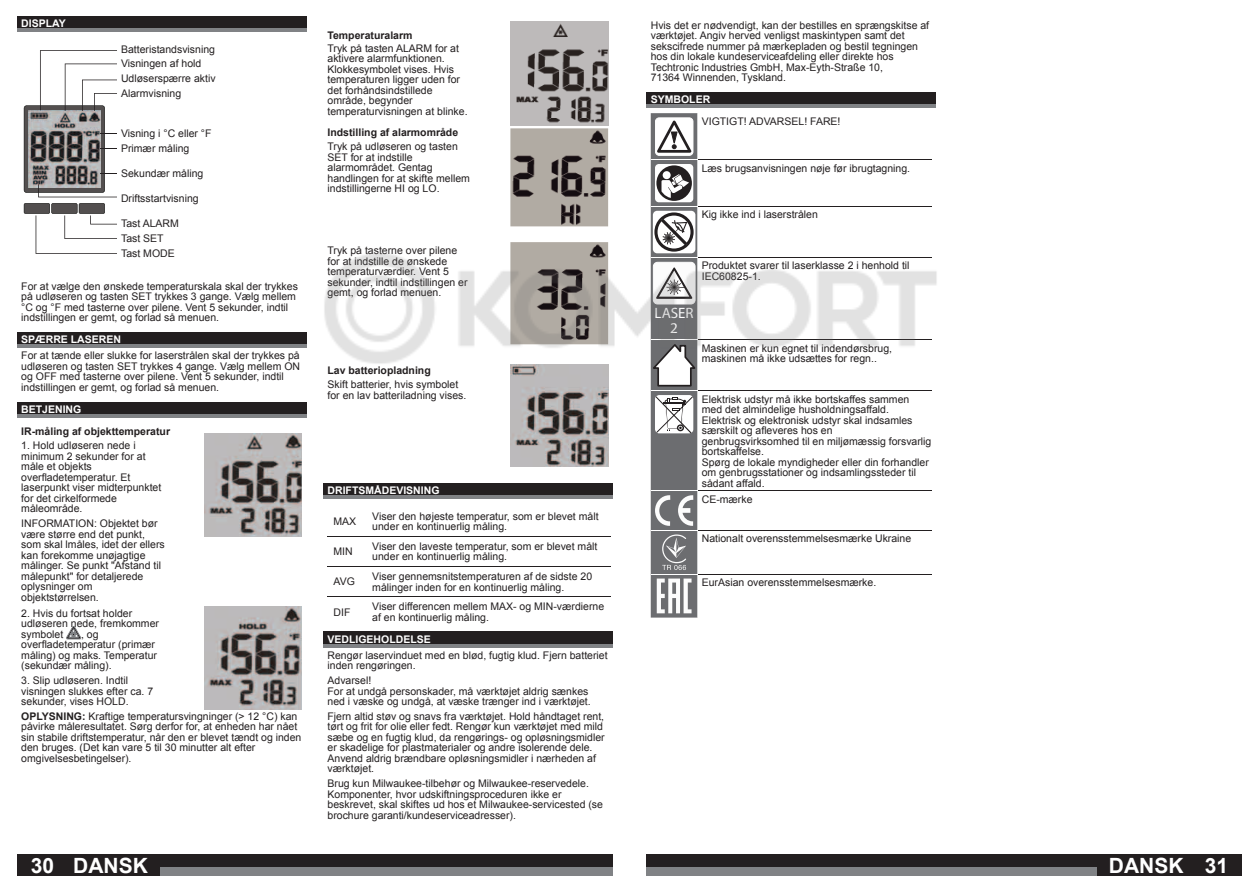
<style>
.page{position:relative;width:1259px;height:893px;background:#fff}
.page>*{position:absolute;margin:0;border:0;box-sizing:border-box;transform-origin:0 0}
.t1{font:700 21px "Arial";color:#fff}
.t2{font:15px/15px "Myriad Pro";color:#fcfcfc;text-align:center}
.t3{font:10.5px/10.5px "Arial";color:#231f20}
.t4{font:700 10.5px "Arial";color:#231f20}
.t5{font:700 10.5px "Arial";color:#fff}
.s1{font-weight:700}
</style>
<div class="page">
<div style="left:17px;top:855px;width:595px;height:21px;background:#231f20"></div>
<div style="left:68px;top:867px;width:544px;height:9px;background:#808285"></div>
<div style="left:646px;top:855px;width:596px;height:21px;background:#231f20"></div>
<div style="left:646px;top:867px;width:545px;height:9px;background:#808285"></div>
<div style="left:62px;top:855px;width:97px;height:21px;background:#231f20"></div>
<div style="left:1097px;top:855px;width:98px;height:21px;background:#231f20"></div>
<div style="left:17px;top:17px;width:289px;height:12px;background:#231f20"></div>
<hr style="left:17px;top:29px;width:289px;height:3px;background:#808285">
<div style="left:17px;top:332px;width:289px;height:13px;background:#231f20"></div>
<hr style="left:17px;top:345px;width:289px;height:3px;background:#808285">
<div style="left:17px;top:402px;width:289px;height:12px;background:#231f20"></div>
<hr style="left:17px;top:414px;width:289px;height:3px;background:#808285">
<svg style="left:24px;top:50px;width:93px;height:147px"></svg>
<svg style="left:24px;top:203px;width:93px;height:51px"></svg>
<img style="left:204px;top:433px;width:98px;height:103px">
<img style="left:204px;top:606px;width:98px;height:104px">
<svg style="left:66px;top:626px;width:15px;height:13px"></svg>
<div style="left:323px;top:484px;width:289px;height:12px;background:#231f20"></div>
<hr style="left:323px;top:496px;width:289px;height:3px;background:#808285">
<div style="left:323px;top:632px;width:289px;height:12px;background:#231f20"></div>
<hr style="left:323px;top:644px;width:289px;height:3px;background:#808285">
<img style="left:510px;top:22px;width:98px;height:104px">
<img style="left:510px;top:128px;width:98px;height:98px">
<img style="left:510px;top:378px;width:98px;height:88px">
<hr style="left:327px;top:536px;width:284px;height:1px;background:#231f20">
<hr style="left:327px;top:566px;width:284px;height:1px;background:#231f20">
<hr style="left:327px;top:596px;width:284px;height:1px;background:#231f20">
<div style="left:646px;top:93px;width:289px;height:12px;background:#231f20"></div>
<hr style="left:646px;top:105px;width:289px;height:3px;background:#808285">
<hr style="left:697px;top:159px;width:234px;height:1px;background:#231f20">
<hr style="left:697px;top:206px;width:234px;height:1px;background:#231f20">
<hr style="left:697px;top:390px;width:234px;height:1px;background:#231f20">
<hr style="left:697px;top:491px;width:234px;height:1px;background:#231f20">
<hr style="left:697px;top:530px;width:234px;height:1px;background:#231f20">
<hr style="left:697px;top:574px;width:234px;height:1px;background:#231f20">
<svg style="left:650px;top:113px;width:48px;height:505px"></svg>
<img style="left:324px;top:240px;width:613px;height:138px">
<p class="t5" style="left:21px;top:18px;width:46px">DISPLAY</p>
<p class="t3" style="left:121px;top:42px;width:96px;line-height:14.7px">Batteristandsvisning<br>Visningen af hold<br>Udløserspærre aktiv<br>Alarmvisning</p>
<p class="t3" style="left:121px;top:126px;width:92px;line-height:14.7px">Visning i °C eller °F<br>Primær måling</p>
<p class="t3" style="left:121px;top:168px;width:84px">Sekundær måling</p>
<p class="t3" style="left:121px;top:193px;width:79px">Driftsstartvisning</p>
<p class="t3" style="left:121px;top:216px;width:59px;line-height:14.7px">Tast ALARM<br>Tast SET<br>Tast MODE</p>
<p class="t3" style="left:21px;top:281px;width:278px">For at vælge den ønskede temperaturskala skal der trykkes på udløseren og tasten SET trykkes 3 gange. Vælg mellem °C og °F med tasterne over pilene. Vent 5 sekunder, indtil indstillingen er gemt, og forlad så menuen.</p>
<p class="t5" style="left:21px;top:334px;width:101px">SPÆRRE LASEREN</p>
<p class="t3" style="left:21px;top:350px;width:280px">For at tænde eller slukke for laserstrålen skal der trykkes på udløseren og tasten SET trykkes 4 gange. Vælg mellem ON og OFF med tasterne over pilene. Vent 5 sekunder, indtil indstillingen er gemt, og forlad så menuen.</p>
<p class="t5" style="left:21px;top:403px;width:62px">BETJENING</p>
<p class="t4" style="left:21px;top:426px;width:150px">IR-måling af objekttemperatur</p>
<p class="t3" style="left:21px;top:441px;width:142px">1. Hold udløseren nede i minimum 2 sekunder for at måle et objekts overfladetemperatur. Et laserpunkt viser midterpunktet for det cirkelformede måleområde.</p>
<p class="t3" style="left:21px;top:518px;width:145px">INFORMATION: Objektet bør være større end det punkt, som skal lmåles, idet der ellers kan forekomme unøjagtige målinger. Se punkt "Afstand til målepunkt" for detaljerede oplysninger om objektstørrelsen.</p>
<p class="t3" style="left:21px;top:608px;width:139px">2. Hvis du fortsat holder udløseren nede, fremkommer symbolet</p>
<p class="t3" style="left:21px;top:629px;width:137px;text-indent:60px">, og overfladetemperatur (primær måling) og maks. Temperatur (sekundær måling).</p>
<p class="t3" style="left:21px;top:675px;width:133px">3. Slip udløseren. Indtil visningen slukkes efter ca. 7 sekunder, vises HOLD.</p>
<p class="t3" style="left:21px;top:711px;width:282px"><span class="s1">OPLYSNING:</span> Kraftige temperatursvingninger (&gt; 12 °C) kan påvirke måleresultatet. Sørg derfor for, at enheden har nået sin stabile driftstemperatur, når den er blevet tændt og inden den bruges. (Det kan vare 5 til 30 minutter alt efter omgivelsesbetingelser).</p>
<p class="t4" style="left:327px;top:30px;width:86px">Temperaturalarm</p>
<p class="t3" style="left:327px;top:43px;width:142px">Tryk på tasten ALARM for at aktivere alarmfunktionen.<br>Klokkesymbolet vises. Hvis temperaturen ligger uden for det forhåndsindstillede område, begynder temperaturvisningen at blinke.</p>
<p class="t4" style="left:327px;top:126px;width:132px">Indstilling af alarmområde</p>
<p class="t3" style="left:327px;top:141px;width:144px">Tryk på udløseren og tasten<br>SET for at indstille alarmområdet. Gentag handlingen for at skifte mellem indstillingerne HI og LO.</p>
<p class="t3" style="left:327px;top:245px;width:142px">Tryk på tasterne over pilene for at indstille de ønskede temperaturværdier. Vent 5 sekunder, indtil indstillingen er gemt, og forlad menuen.</p>
<p class="t4" style="left:327px;top:365px;width:105px">Lav batteriopladning</p>
<p class="t3" style="left:327px;top:379px;width:140px">Skift batterier, hvis symbolet for en lav batteriladning vises.</p>
<p class="t5" style="left:327px;top:485px;width:114px">DRIFTSMÅDEVISNING</p>
<p class="t3" style="left:333px;top:516px;width:24px">MAX</p>
<p class="t3" style="left:372px;top:511px;width:228px">Viser den højeste temperatur, som er blevet målt under en kontinuerlig måling.</p>
<p class="t3" style="left:333px;top:546px;width:21px">MIN</p>
<p class="t3" style="left:372px;top:541px;width:227px">Viser den laveste temperatur, som er blevet målt under en kontinuerlig måling.</p>
<p class="t3" style="left:333px;top:576px;width:23px">AVG</p>
<p class="t3" style="left:372px;top:571px;width:221px">Viser gennemsnitstemperaturen af de sidste 20 målinger inden for en kontinuerlig måling.</p>
<p class="t3" style="left:333px;top:607px;width:18px">DIF</p>
<p class="t3" style="left:372px;top:601px;width:233px">Viser differencen mellem MAX- og MIN-værdierne af en kontinuerlig måling.</p>
<p class="t5" style="left:327px;top:633px;width:105px">VEDLIGEHOLDELSE</p>
<p class="t3" style="left:327px;top:650px;width:282px">Rengør laservinduet med en blød, fugtig klud. Fjern batteriet inden rengøringen.</p>
<p class="t3" style="left:327px;top:675px;width:265px">Advarsel!<br>For at undgå personskader, må værktøjet aldrig sænkes ned i væske og undgå, at væske trænger ind i værktøjet.</p>
<p class="t3" style="left:327px;top:711px;width:279px">Fjern altid støv og snavs fra værktøjet. Hold håndtaget rent, tørt og frit for olie eller fedt. Rengør kun værktøjet med mild sæbe og en fugtig klud, da rengørings- og opløsningsmidler er skadelige for plastmaterialer og andre isolerende dele.<br>Anvend aldrig brændbare opløsningsmidler i nærheden af værktøjet.</p>
<p class="t3" style="left:327px;top:778px;width:277px">Brug kun Milwaukee-tilbehør og Milwaukee-reservedele.<br>Komponenter, hvor udskiftningsproceduren ikke er beskrevet, skal skiftes ud hos et Milwaukee-servicested (se brochure garanti/kundeserviceadresser).</p>
<p class="t3" style="left:651px;top:20px;width:280px">Hvis det er nødvendigt, kan der bestilles en sprængskitse af værktøjet. Angiv herved venligst maskintypen samt det sekscifrede nummer på mærkepladen og bestil tegningen hos din lokale kundeserviceafdeling eller direkte hos Techtronic Industries GmbH, Max-Eyth-Straße 10,<br>71364 Winnenden, Tyskland.</p>
<p class="t5" style="left:651px;top:94px;width:61px">SYMBOLER</p>
<p class="t3" style="left:702px;top:116px;width:140px">VIGTIGT! ADVARSEL! FARE!</p>
<p class="t3" style="left:702px;top:163px;width:210px">Læs brugsanvisningen nøje før ibrugtagning.</p>
<p class="t3" style="left:702px;top:210px;width:118px">Kig ikke ind i laserstrålen</p>
<p class="t3" style="left:702px;top:261px;width:209px">Produktet svarer til laserklasse 2 i henhold til<br>IEC60825-1.</p>
<h2 class="t2" style="left:654px;top:306px;width:41px">LASER<br>2</h2>
<p class="t3" style="left:702px;top:343px;width:192px">Maskinen er kun egnet til indendørsbrug, maskinen må ikke udsættes for regn..</p>
<p class="t3" style="left:702px;top:394px;width:231px">Elektrisk udstyr må ikke bortskaffes sammen med det almindelige husholdningsaffald.<br>Elektrisk og elektronisk udstyr skal indsamles særskilt og afleveres hos en genbrugsvirksomhed til en miljømæssig forsvarlig bortskaffelse.<br>Spørg de lokale myndigheder eller din forhandler om genbrugsstationer og indsamlingssteder til sådant affald.</p>
<p class="t3" style="left:702px;top:494px;width:52px">CE-mærke</p>
<p class="t3" style="left:702px;top:533px;width:211px">Nationalt overensstemmelsesmærke Ukraine</p>
<p class="t3" style="left:702px;top:577px;width:176px">EurAsian overensstemmelsesmærke.</p>
<h1 class="t1" style="left:31px;top:854px;width:119px">30 DANSK</h1>
<h1 class="t1" style="left:1109px;top:854px;width:121px">DANSK 31</h1>
</div>
